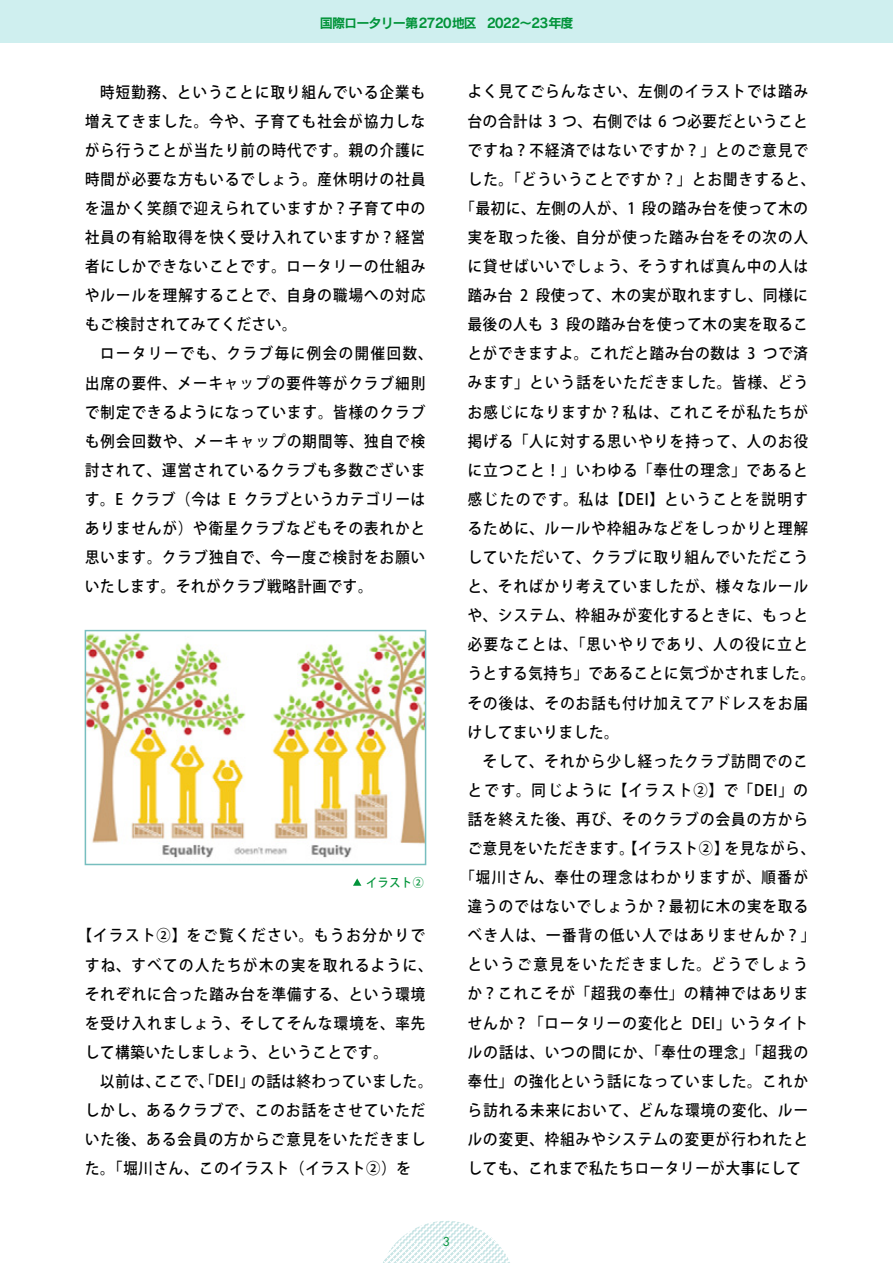
<style>
.page{position:relative;width:893px;height:1263px;background:#fff}
.page>*{position:absolute;margin:0;border:0;box-sizing:border-box;transform-origin:0 0}
.t1{font:500 15.6px/29.1px "Koz Go Pr 6 N";letter-spacing:.085em;color:#000;scale:.92 1}
.t2{font:500 15.6px "Koz Go Pr 6 N";letter-spacing:.06em;color:#000;scale:.92 1}
.t3{font:500 15.6px "Koz Go Pr 6 N";letter-spacing:.125em;color:#000;scale:.92 1}
.t4{font:500 15.6px "Koz Go Pr 6 N";letter-spacing:.165em;color:#000;scale:.92 1}
.t5{font:500 15.6px "Koz Go Pr 6 N";letter-spacing:.12em;color:#000;scale:.92 1}
.t6{font:500 15.6px "Koz Go Pr 6 N";letter-spacing:.145em;color:#000;scale:.92 1}
.t7{font:13.2px "Rodin Pro B";letter-spacing:-.075em;color:#02943a}
.t8{font:500 12px "Koz Go Pr 6 N";letter-spacing:.06em;color:#02943a;scale:.92 1}
.t9{font:12px "Futura Std";color:#02943a}
</style>
<div class="page">
<div style="left:0;top:0;width:893px;height:43px;background:#cfefef"></div>
<hr style="left:892px;top:0;width:1px;height:43px;background:#87d8d9">
<svg style="left:383px;top:1221px;width:127px;height:42px"></svg>
<svg style="left:353px;top:878px;width:8px;height:8px"></svg>
<img style="left:88px;top:633px;width:335px;height:225px">
<div style="left:85px;top:630px;width:341px;height:235px;border:2px solid #77bebf"></div>
<p class="t7" style="left:320px;top:14px;width:255px">国際ロータリー第2720地区 2022～23年度</p>
<p class="t1" style="left:85px;top:78px;width:379px">　時短勤務、ということに取り組んでいる企業も増えてきました。今や、子育ても社会が協力しながら行うことが当たり前の時代です。親の介護に時間が必要な方もいるでしょう。産休明けの社員を温かく笑顔で迎えられていますか？子育て中の社員の有給取得を快く受け入れていますか？経営者にしかできないことです。ロータリーの仕組みやルールを理解することで、自身の職場への対応もご検討されてみてください。<br>　ロータリーでも、クラブ毎に例会の開催回数、出席の要件、メーキャップの要件等がクラブ細則で制定できるようになっています。皆様のクラブも例会回数や、メーキャップの期間等、独自で検討されて、運営されているクラブも多数ございます。E クラブ（今は E クラブというカテゴリーはありませんが）や衛星クラブなどもその表れかと思います。クラブ独自で、今一度ご検討をお願いいたします。それがクラブ戦略計画です。</p>
<p class="t8" style="left:366px;top:876px;width:64px">イラスト②</p>
<p class="t1" style="left:85px;top:921px;width:379px;text-indent:-7px">【イラスト②】をご覧ください。もうお分かりですね、すべての人たちが木の実を取れるように、それぞれに合った踏み台を準備する、という環境を受け入れましょう、そしてそんな環境を、率先して構築いたしましょう、ということです。<br>　以前は、ここで、「DEI」の話は終わっていました。しかし、あるクラブで、このお話をさせていただいた後、ある会員の方からご意見をいただきました。「堀川さん、このイラスト（イラスト②）を</p>
<p class="t1" style="left:468px;top:78px;width:371px">よく見てごらんなさい、左側のイラストでは踏み</p>
<p class="t2" style="left:468px;top:112px;width:371px">台の合計は 3 つ、右側では 6 つ必要だということ</p>
<p class="t1" style="left:468px;top:136px;width:371px">ですね？不経済ではないですか？」とのご意見で</p>
<p class="t1" style="left:468px;top:165px;width:379px">した。「どういうことですか？」とお聞きすると、</p>
<p class="t2" style="left:461px;top:199px;width:379px">「最初に、左側の人が、1 段の踏み台を使って木の</p>
<p class="t1" style="left:468px;top:223px;width:371px">実を取った後、自分が使った踏み台をその次の人</p>
<p class="t1" style="left:468px;top:252px;width:371px">に貸せばいいでしょう、そうすれば真ん中の人は</p>
<p class="t2" style="left:468px;top:287px;width:371px">踏み台 2 段使って、木の実が取れますし、同様に</p>
<p class="t2" style="left:468px;top:316px;width:371px">最後の人も 3 段の踏み台を使って木の実を取るこ</p>
<p class="t2" style="left:468px;top:345px;width:371px">とができますよ。これだと踏み台の数は 3 つで済</p>
<p class="t1" style="left:468px;top:368px;width:371px">みます」という話をいただきました。皆様、どう</p>
<p class="t1" style="left:468px;top:398px;width:371px">お感じになりますか？私は、これこそが私たちが</p>
<p class="t1" style="left:468px;top:427px;width:371px">掲げる「人に対する思いやりを持って、人のお役</p>
<p class="t1" style="left:468px;top:456px;width:371px">に立つこと！」いわゆる「奉仕の理念」であると</p>
<p class="t3" style="left:468px;top:490px;width:371px">感じたのです。私は【DEI】ということを説明す</p>
<p class="t1" style="left:468px;top:514px;width:371px">るために、ルールや枠組みなどをしっかりと理解</p>
<p class="t1" style="left:468px;top:543px;width:371px">していただいて、クラブに取り組んでいただこう</p>
<p class="t1" style="left:468px;top:572px;width:371px">と、そればかり考えていましたが、様々なルール</p>
<p class="t1" style="left:468px;top:601px;width:371px">や、システム、枠組みが変化するときに、もっと</p>
<p class="t3" style="left:468px;top:636px;width:371px">必要なことは、「思いやりであり、人の役に立と</p>
<p class="t2" style="left:468px;top:665px;width:379px">うとする気持ち」であることに気づかされました。</p>
<p class="t1" style="left:468px;top:688px;width:371px">その後は、そのお話も付け加えてアドレスをお届</p>
<p class="t2" style="left:468px;top:723px;width:165px">けしてまいりました。</p>
<p class="t1" style="left:468px;top:747px;width:371px">　そして、それから少し経ったクラブ訪問でのこ</p>
<p class="t4" style="left:468px;top:781px;width:371px">とです。同じように【イラスト②】で「DEI」の</p>
<p class="t1" style="left:468px;top:805px;width:371px">話を終えた後、再び、そのクラブの会員の方から</p>
<p class="t2" style="left:468px;top:839px;width:379px">ご意見をいただきます。【イラスト②】を見ながら、</p>
<p class="t3" style="left:461px;top:868px;width:379px">「堀川さん、奉仕の理念はわかりますが、順番が</p>
<p class="t1" style="left:468px;top:892px;width:371px">違うのではないでしょうか？最初に木の実を取る</p>
<p class="t5" style="left:468px;top:927px;width:379px">べき人は、一番背の低い人ではありませんか？」</p>
<p class="t6" style="left:468px;top:956px;width:371px">というご意見をいただきました。どうでしょう</p>
<p class="t1" style="left:468px;top:979px;width:371px">か？これこそが「超我の奉仕」の精神ではありま</p>
<p class="t1" style="left:468px;top:1009px;width:371px">せんか？「ロータリーの変化と DEI」いうタイト</p>
<p class="t1" style="left:468px;top:1038px;width:371px">ルの話は、いつの間にか、「奉仕の理念」「超我の</p>
<p class="t1" style="left:468px;top:1067px;width:371px">奉仕」の強化という話になっていました。これか</p>
<p class="t1" style="left:468px;top:1096px;width:371px">ら訪れる未来において、どんな環境の変化、ルー</p>
<p class="t1" style="left:468px;top:1125px;width:371px">ルの変更、枠組みやシステムの変更が行われたと</p>
<p class="t2" style="left:468px;top:1159px;width:363px">しても、これまで私たちロータリーが大事にして</p>
<p class="t9" style="left:443px;top:1234px;width:9px">3</p>
</div>
